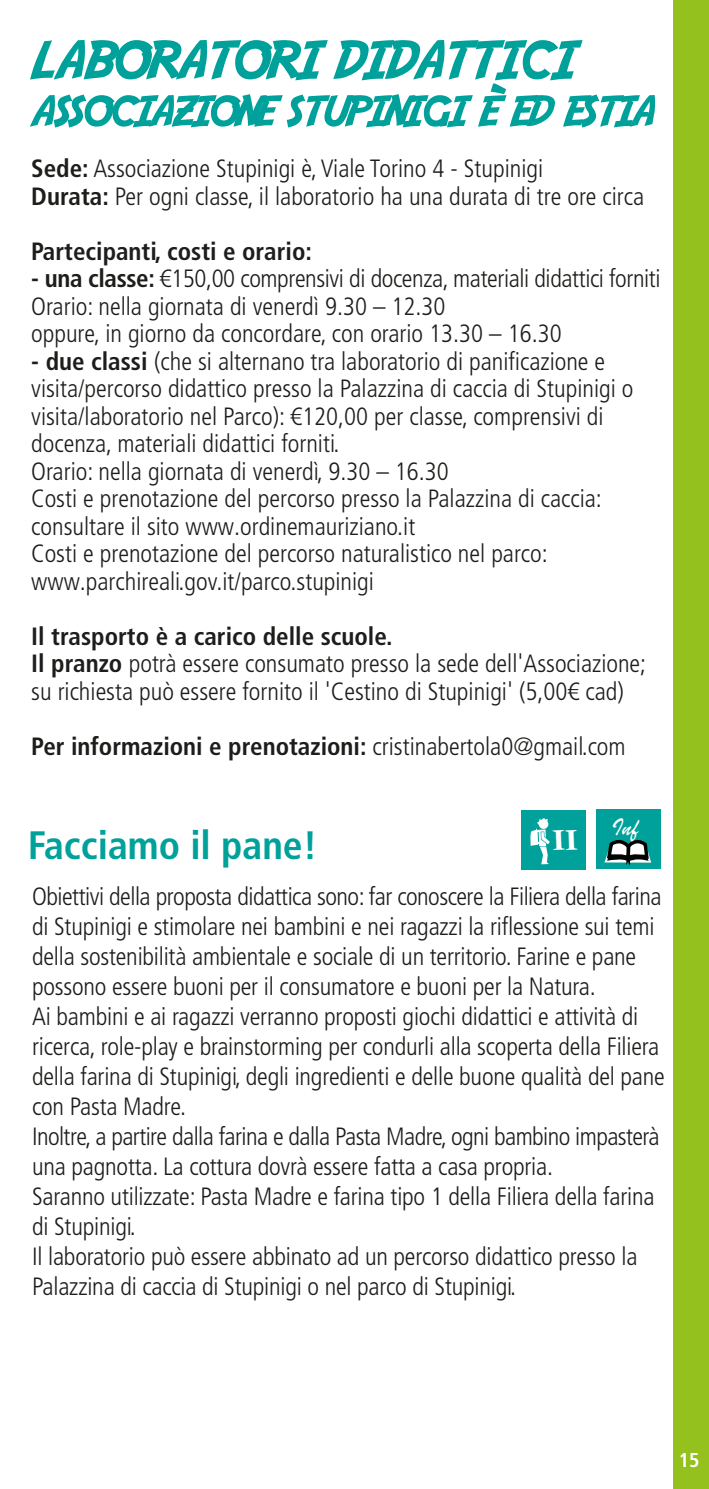
<style>
.page{position:relative;width:709px;height:1489px;background:#fff}
.page>*{position:absolute;margin:0;border:0;box-sizing:border-box;transform-origin:0 0}
.t1{font:52.5px/55px "Adventure";letter-spacing:-.035em;color:#00a19a}
.t2{font:700 condensed 39.75px "Frutiger LT Pro";color:#00a19a}
.t3{font:25.75px "Brush Script";color:#fff}
.t4{font:300 condensed 25px/30px "Frutiger LT Pro";letter-spacing:-.01em;color:#1d1d1b}
.t5{font:700 condensed 25px "Frutiger LT Pro";color:#1d1d1b}
.t6{font:700 condensed 20px "Frutiger LT Pro";color:#fff}
.s1{font-weight:700}
.s2{font-weight:300}
</style>
<div class="page">
<div style="left:673px;top:0;width:36px;height:1488px;background:#95c11f"></div>
<div style="left:521px;top:810px;width:65px;height:59px;background:#00a19a"></div>
<div style="left:596px;top:809px;width:64px;height:60px;background:#00a19a"></div>
<svg style="left:604px;top:839px;width:47px;height:27px"></svg>
<svg style="left:530px;top:818px;width:20px;height:46px"></svg>
<h1 class="t1" style="left:30px;top:30px;width:626px">LABORATORI DIDATTICI associazione stupinigi è ed estia</h1>
<p class="t4" style="left:31px;top:155px;width:614px;line-height:27.5px"><span class="s1">Sede:</span> Associazione Stupinigi è, Viale Torino 4 - Stupinigi<br><span class="s1">Durata:</span> Per ogni classe, il laboratorio ha una durata di tre ore circa</p>
<p class="t5" style="left:31px;top:236px;width:282px">Partecipanti, costi e orario:</p>
<p class="t4" style="left:31px;top:265px;width:630px;line-height:27.5px"><span class="s1">- una classe:</span> €150,00 comprensivi di docenza, materiali didattici forniti<br>Orario: nella giornata di venerdì 9.30 – 12.30<br>oppure, in giorno da concordare, con orario 13.30 – 16.30</p>
<p class="t4" style="left:31px;top:347px;width:603px;line-height:27.5px"><span class="s1">- due classi</span> (che si alternano tra laboratorio di panificazione e visita/percorso didattico presso la Palazzina di caccia di Stupinigi o visita/laboratorio nel Parco): €120,00 per classe, comprensivi di docenza, materiali didattici forniti.<br>Orario: nella giornata di venerdì, 9.30 – 16.30<br>Costi e prenotazione del percorso presso la Palazzina di caccia: consultare il sito www.ordinemauriziano.it<br>Costi e prenotazione del percorso naturalistico nel parco: www.parchireali.gov.it/parco.stupinigi</p>
<p class="t4" style="left:31px;top:622px;width:616px;line-height:27.5px"><span class="s1">Il trasporto è a carico delle scuole.<br>Il pranzo</span> potrà essere consumato presso la sede dell'Associazione; su richiesta può essere fornito il 'Cestino di Stupinigi' (5,00€ cad)</p>
<p class="t5" style="left:31px;top:731px;width:596px">Per informazioni e prenotazioni: <span class="s2">cristinabertola0@gmail.com</span></p>
<p class="t3" style="left:612px;top:811px;width:28px">Inf</p>
<h2 class="t2" style="left:28px;top:821px;width:291px">Facciamo il pane!</h2>
<p class="t4" style="left:32px;top:881px;width:634px">Obiettivi della proposta didattica sono: far conoscere la Filiera della farina di Stupinigi e stimolare nei bambini e nei ragazzi la riflessione sui temi della sostenibilità ambientale e sociale di un territorio. Farine e pane possono essere buoni per il consumatore e buoni per la Natura.<br>Ai bambini e ai ragazzi verranno proposti giochi didattici e attività di ricerca, role-play e brainstorming per condurli alla scoperta della Filiera della farina di Stupinigi, degli ingredienti e delle buone qualità del pane con Pasta Madre.<br>Inoltre, a partire dalla farina e dalla Pasta Madre, ogni bambino impasterà una pagnotta. La cottura dovrà essere fatta a casa propria.<br>Saranno utilizzate: Pasta Madre e farina tipo 1 della Filiera della farina di Stupinigi.<br>Il laboratorio può essere abbinato ad un percorso didattico presso la Palazzina di caccia di Stupinigi o nel parco di Stupinigi.</p>
<p class="t6" style="left:679px;top:1448px;width:22px">15</p>
</div>
